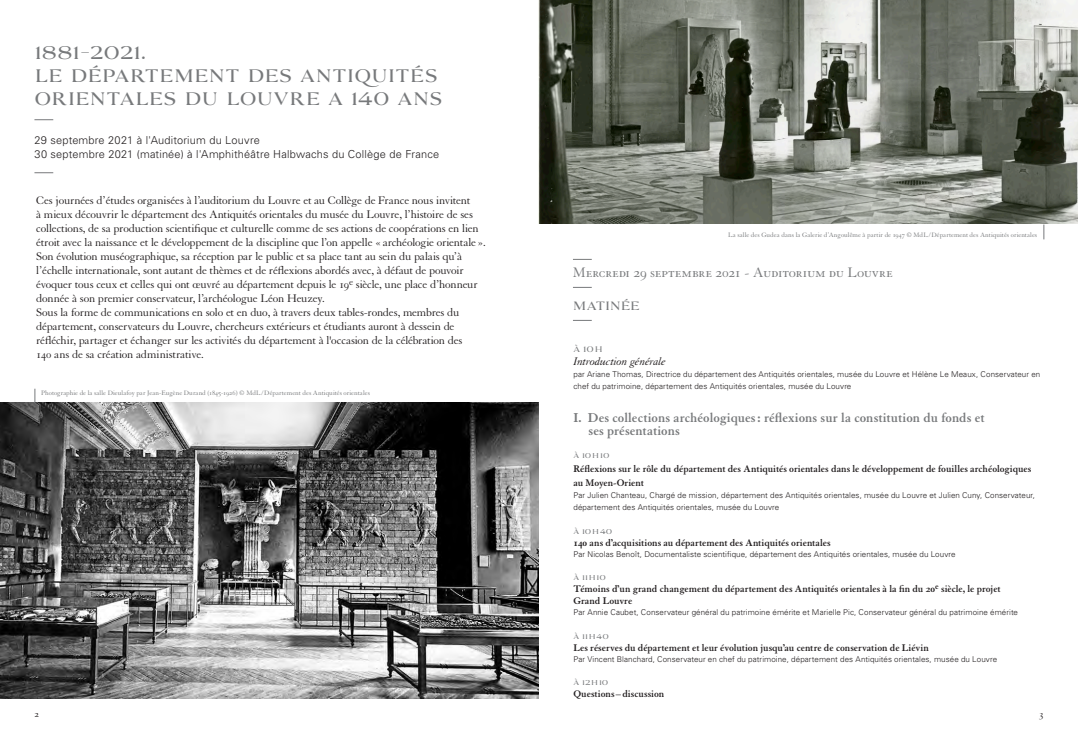
<style>
.page{position:relative;width:1078px;height:740px;background:#fff}
.page>*{position:absolute;margin:0;border:0;box-sizing:border-box;transform-origin:0 0}
.t1{font:18px/23px "Louvre Serif Med SC950";color:#77797b}
.t2{font:15px "Granjon LT Std";letter-spacing:-.005em;color:#77797b}
.t3{font:700 14px/13px "Granjon LT Std";letter-spacing:.005em;color:#77797b}
.t4{font:12px/14px "Granjon LT Std";letter-spacing:-.01em;color:#231f20}
.t5{font:italic 12px "Granjon LT Std";letter-spacing:-.01em;color:#231f20}
.t6{font:12px "Louvre Serif Med SC950";letter-spacing:-.025em;color:#77797b}
.t7{font:300 11px/14px "Univers LT Std";letter-spacing:.015em;color:#231f20}
.t8{font:700 10.5px/14px "Granjon LT Std";color:#231f20}
.t9{font:10px "Granjon LT Std";color:#231f20}
.t10{font:300 8px/12px "Univers LT Std";letter-spacing:.01em;color:#231f20}
.t11{font:8px "Louvre Serif Med SC950";color:#77797b}
.t12{font:7px "Granjon LT Std";letter-spacing:.005em;color:#77797b}
.t13{font:7px "Louvre Serif Med SC950";letter-spacing:.08em;color:#77797b}
</style>
<div class="page">
<svg style="left:34px;top:120px;width:19px;height:1px"></svg>
<svg style="left:34px;top:173px;width:19px;height:1px"></svg>
<svg style="left:573px;top:259px;width:18px;height:1px"></svg>
<svg style="left:573px;top:287px;width:18px;height:1px"></svg>
<svg style="left:573px;top:320px;width:18px;height:1px"></svg>
<img style="left:0;top:403px;width:539px;height:295px">
<img style="left:539px;top:0;width:538px;height:223px">
<svg style="left:35px;top:389px;width:1px;height:14px"></svg>
<svg style="left:1043px;top:225px;width:1px;height:14px"></svg>
<h1 class="t1" style="left:34px;top:41px;width:409px">1881-2021.<br>LE DÉPARTEMENT DES ANTIQUITÉS<br>ORIENTALES DU LOUVRE A 140 ANS</h1>
<p class="t7" style="left:34px;top:133px;width:406px">29 septembre 2021 à l'Auditorium du Louvre<br>30 septembre 2021 (matinée) à l'Amphithéâtre Halbwachs du Collège de France</p>
<p class="t4" style="left:36px;top:193px;width:451px">Ces journées d’études organisées à l’auditorium du Louvre et au Collège de France nous invitent<br>à mieux découvrir le département des Antiquités orientales du musée du Louvre, l’histoire de ses collections, de sa production scientifique et culturelle comme de ses actions de coopérations en lien étroit avec la naissance et le développement de la discipline que l’on appelle «archéologie orientale».<br>Son évolution muséographique, sa réception par le public et sa place tant au sein du palais qu’à l’échelle internationale, sont autant de thèmes et de réflexions abordés avec, à défaut de pouvoir évoquer tous ceux et celles qui ont œuvré au département depuis le 19<sup>e</sup> siècle, une place d’honneur donnée à son premier conservateur, l’archéologue Léon Heuzey.<br>Sous la forme de communications en solo et en duo, à travers deux tables-rondes, membres du département, conservateurs du Louvre, chercheurs extérieurs et étudiants auront à dessein de réfléchir, partager et échanger sur les activités du département à l'occasion de la célébration des<br>140 ans de sa création administrative.</p>
<p class="t12" style="left:41px;top:389px;width:330px">Photographie de la salle Dieulafoy par Jean-Eugène Durand (1845-1926) © MdL/Département des Antiquités orientales</p>
<p class="t12" style="left:728px;top:231px;width:310px">La salle des Gudea dans la Galerie d’Angoulême à partir de 1947 © MdL/Département des Antiquités orientales</p>
<p class="t2" style="left:573px;top:264px;width:321px">Mercredi 29 septembre 2021 - Auditorium du Louvre</p>
<p class="t6" style="left:573px;top:297px;width:68px">MATINÉE</p>
<p class="t11" style="left:573px;top:344px;width:31px">À 10H</p>
<p class="t5" style="left:573px;top:355px;width:94px">Introduction générale</p>
<p class="t10" style="left:573px;top:368px;width:468px">par Ariane Thomas, Directrice du département des Antiquités orientales, musée du Louvre et Hélène Le Meaux, Conservateur en chef du patrimoine, département des Antiquités orientales, musée du Louvre</p>
<p class="t3" style="left:588px;top:411px;width:397px;text-indent:-15px">I. Des collections archéologiques: réflexions sur la constitution du fonds et ses présentations</p>
<p class="t13" style="left:573px;top:451px;width:38px">À 10H10</p>
<p class="t8" style="left:573px;top:462px;width:459px">Réflexions sur le rôle du département des Antiquités orientales dans le développement de fouilles archéologiques au Moyen-Orient</p>
<p class="t10" style="left:573px;top:489px;width:463px">Par Julien Chanteau, Chargé de mission, département des Antiquités orientales, musée du Louvre et Julien Cuny, Conservateur, département des Antiquités orientales, musée du Louvre</p>
<p class="t13" style="left:573px;top:527px;width:40px">À 10H40</p>
<p class="t8" style="left:573px;top:536px;width:259px">140 ans d’acquisitions au département des Antiquités orientales</p>
<p class="t10" style="left:573px;top:548px;width:383px">Par Nicolas Benoît, Documentaliste scientifique, département des Antiquités orientales, musée du Louvre</p>
<p class="t13" style="left:573px;top:573px;width:34px">À 11H10</p>
<p class="t8" style="left:573px;top:583px;width:428px;line-height:12px">Témoins d’un grand changement du département des Antiquités orientales à la fin du 20<sup>e</sup> siècle, le projet<br>Grand Louvre</p>
<p class="t10" style="left:573px;top:606px;width:446px">Par Annie Caubet, Conservateur général du patrimoine émérite et Marielle Pic, Conservateur général du patrimoine émérite</p>
<p class="t13" style="left:573px;top:632px;width:37px">À 11H40</p>
<p class="t8" style="left:573px;top:641px;width:357px">Les réserves du département et leur évolution jusqu’au centre de conservation de Liévin</p>
<p class="t10" style="left:573px;top:653px;width:425px">Par Vincent Blanchard, Conservateur en chef du patrimoine, département des Antiquités orientales, musée du Louvre</p>
<p class="t13" style="left:573px;top:678px;width:36px">À 12H10</p>
<p class="t8" style="left:573px;top:687px;width:92px">Questions–discussion</p>
<p class="t9" style="left:34px;top:708px;width:6px">2</p>
<p class="t9" style="left:1038px;top:708px;width:6px">3</p>
</div>
